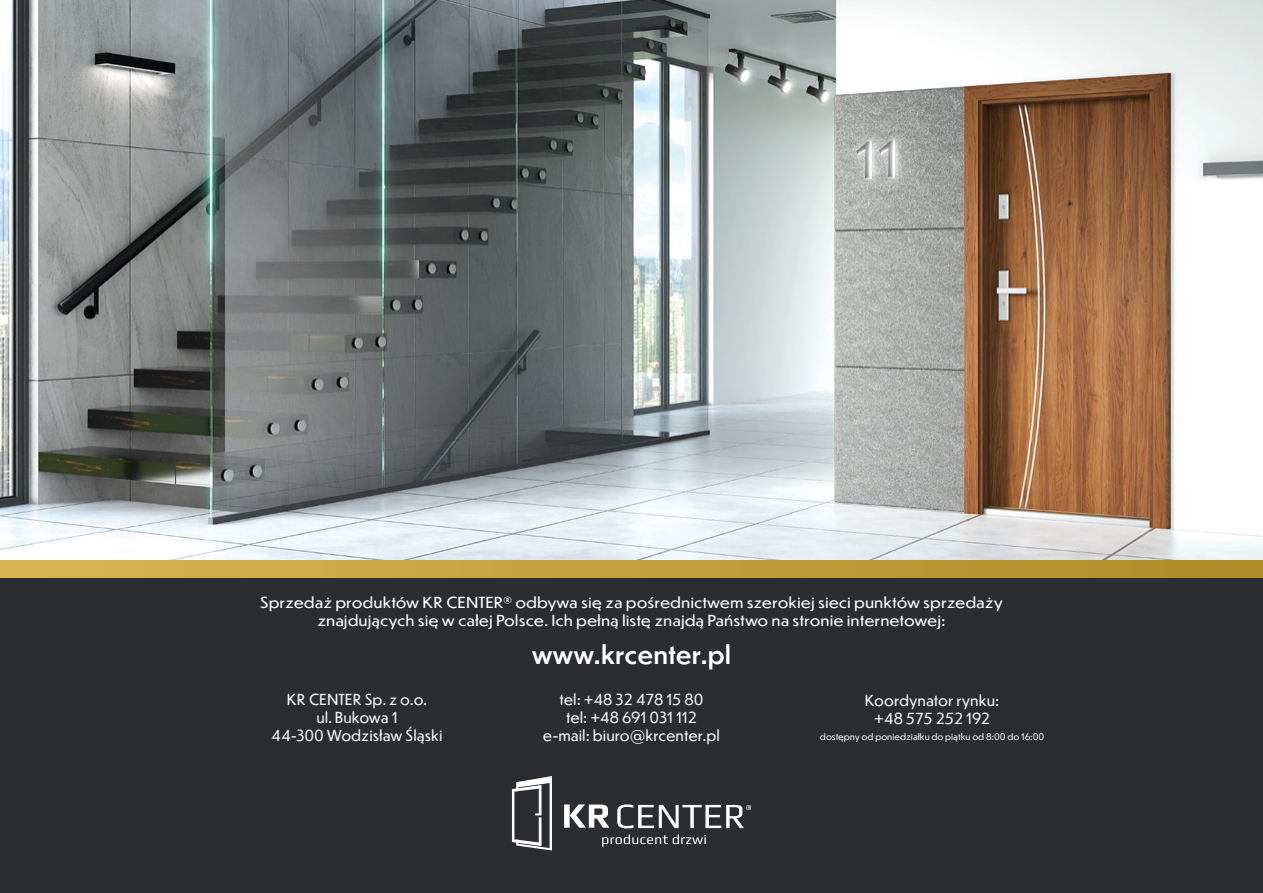
<style>
.page{position:relative;width:1263px;height:893px;background:#fff}
.page>*{position:absolute;margin:0;border:0;box-sizing:border-box;transform-origin:0 0}
.t1{font:500 25.5px "Dunbar Text";color:#fff}
.t2{font:15px/18px "Dunbar Text";color:#fff;text-align:center;scale:1.09 1}
.t3{font:15px/18px "Dunbar Text";color:#f6f6f6;text-align:center}
.t4{font:9px "Dunbar Text";color:#f6f6f6}
</style>
<div class="page">
<div style="left:0;top:577px;width:1263px;height:316px;background:#2c2d31"></div>
<img style="left:0;top:0;width:1263px;height:560px">
<div style="left:0;top:560px;width:1263px;height:17px;background:linear-gradient(to right,#dbb454,#b08a27)"></div>
<svg style="left:602px;top:834px;width:104px;height:13px"></svg>
<svg style="left:512px;top:776px;width:40px;height:74px"></svg>
<svg style="left:564px;top:804px;width:45px;height:24px"></svg>
<svg style="left:617px;top:804px;width:134px;height:24px"></svg>
<p class="t2" style="left:260px;top:593px;width:683px">Sprzedaż produktów KR CENTER® odbywa się za pośrednictwem szerokiej sieci punktów sprzedaży znajdujących się w całej Polsce. Ich pełną listę znajdą Państwo na stronie internetowej:</p>
<h1 class="t1" style="left:532px;top:636px;width:201px">www.krcenter.pl</h1>
<p class="t3" style="left:271px;top:690px;width:173px">KR CENTER Sp. z o.o.<br>ul. Bukowa 1<br>44-300 Wodzisław Śląski</p>
<p class="t3" style="left:543px;top:690px;width:179px">tel: +48 32 478 15 80<br>tel: +48 691 031 112 e-mail: biuro@krcenter.pl</p>
<p class="t3" style="left:865px;top:691px;width:136px">Koordynator rynku: +48 575 252 192</p>
<p class="t4" style="left:820px;top:730px;width:226px">dostępny od poniedziałku do piątku od 8:00 do 16:00</p>
</div>
